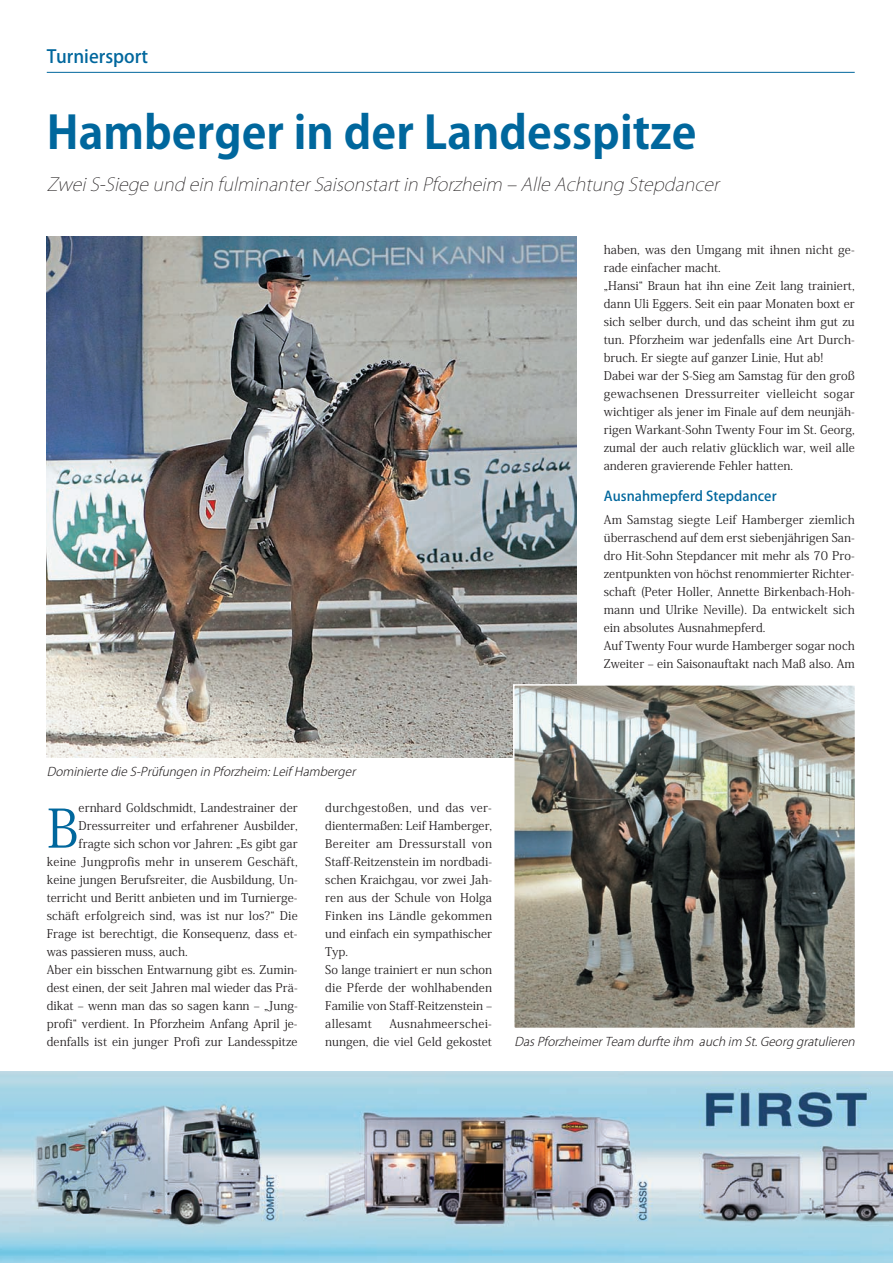
<style>
.page{position:relative;width:893px;height:1263px;background:#fff}
.page>*{position:absolute;margin:0;border:0;box-sizing:border-box;transform-origin:0 0}
.t1{font:52.8px "Koz Min Pro";color:#00679d}
.t2{font:700 45px "Koz Go Pro";color:#00679d}
.t3{font:italic 200 18px "Koz Go Pro";color:#231f20}
.t4{font:500 18px "Koz Go Pro";color:#00679d}
.t5{font:500 13.5px "Koz Go Pro";color:#00679d}
.t6{font:12px/18px "Koz Min Pro";letter-spacing:.005em;color:#231f20}
.t7{font:italic 300 12px "Koz Go Pro";color:#231f20}
</style>
<div class="page">
<hr style="left:47px;top:72px;width:808px;height:1px;background:#00679d">
<img style="left:0;top:1071px;width:893px;height:192px">
<img style="left:47px;top:236px;width:529px;height:522px">
<img style="left:516px;top:687px;width:337px;height:339px">
<div style="left:513px;top:684px;width:343px;height:345px;border:2px solid #fff"></div>
<h3 class="t4" style="left:47px;top:47px;width:103px">Turniersport</h3>
<h2 class="t2" style="left:47px;top:110px;width:651px">Hamberger in der Landesspitze</h2>
<h3 class="t3" style="left:47px;top:175px;width:677px">ZweiS-Siege und ein fulminanterSaisonstartin Pforzheim ‒ Alle Achtung Stepdancer</h3>
<p class="t6" style="left:604px;top:240px;width:252px">haben, was den Umgang mit ihnen nicht ge&shy;rade einfacher macht.<br>„Hansi“ Braun hat ihn eine Zeit lang trainiert, dann Uli Eggers. Seit ein paar Monaten boxt er sich selber durch, und das scheint ihm gut zu tun. Pforzheim war jedenfalls eine Art Durch&shy;bruch. Er siegte auf ganzer Linie, Hut ab!<br>Dabei war der S-Sieg am Samstag für den groß gewachsenen Dressurreiter vielleicht sogar wichtiger als jener im Finale auf dem neunjäh&shy;rigen Warkant-Sohn Twenty Four im St. Georg, zumal der auch relativ glücklich war, weil alle anderen gravierende Fehler hatten.</p>
<p class="t5" style="left:604px;top:489px;width:174px">Ausnahmepferd Stepdancer</p>
<p class="t6" style="left:604px;top:510px;width:252px">Am Samstag siegte Leif Hamberger ziemlich überraschend auf dem erst siebenjährigen San&shy;dro Hit-Sohn Stepdancer mit mehr als 70 Pro&shy;zentpunkten von höchst renommierter Richter&shy;schaft (Peter Holler, Annette Birkenbach-Hoh&shy;mann und Ulrike Neville). Da entwickelt sich ein absolutes Ausnahmepferd.<br>Auf Twenty Four wurde Hamberger sogar noch Zweiter ‒ ein Saisonauftakt nach Maß also. Am</p>
<p class="t7" style="left:47px;top:765px;width:313px">Dominierte die S-Prüfungen in Pforzheim:Leif Hamberger</p>
<p class="t6" style="left:79px;top:798px;width:220px">ernhard Goldschmidt, Landestrainer der</p>
<p class="t6" style="left:79px;top:816px;width:220px">Dressurreiter und erfahrener Ausbilder,</p>
<p class="t6" style="left:79px;top:834px;width:220px">fragte sich schon vor Jahren: „Es gibt gar</p>
<p class="t6" style="left:47px;top:852px;width:252px">keine Jungprofis mehr in unserem Geschäft,</p>
<p class="t6" style="left:47px;top:870px;width:252px">keine jungen Berufsreiter, die Ausbildung, Un-</p>
<p class="t6" style="left:47px;top:888px;width:252px">terricht und Beritt anbieten und im Turnierge-</p>
<p class="t6" style="left:47px;top:906px;width:252px">schäft erfolgreich sind, was ist nur los?“ Die</p>
<p class="t6" style="left:47px;top:924px;width:252px">Frage ist berechtigt, die Konsequenz, dass et-</p>
<p class="t6" style="left:47px;top:942px;width:142px">was passieren muss, auch.</p>
<p class="t6" style="left:47px;top:960px;width:252px">Aber ein bisschen Entwarnung gibt es. Zumin-</p>
<p class="t6" style="left:47px;top:978px;width:252px">dest einen, der seit Jahren mal wieder das Prä-</p>
<p class="t6" style="left:47px;top:996px;width:252px">dikat ‒ wenn man das so sagen kann ‒ „Jung-</p>
<p class="t6" style="left:47px;top:1014px;width:252px">profi“ verdient. In Pforzheim Anfang April je-</p>
<p class="t6" style="left:47px;top:1032px;width:252px">denfalls ist ein junger Profi zur Landesspitze</p>
<h1 class="t1" style="left:47px;top:801px;width:33px">B</h1>
<p class="t6" style="left:325px;top:798px;width:168px">durchgestoßen, und das ver&shy;dientermaßen: Leif Hamberger,<br>Bereiter am Dressurstall von<br>Staff-Reitzenstein im nordbadi&shy;schen Kraichgau, vor zwei Jah&shy;ren aus der Schule von Holga<br>Finken ins Ländle gekommen und einfach ein sympathischer<br>Typ.<br>So lange trainiert er nun schon die Pferde der wohlhabenden<br>Familie von Staff-Reitzenstein ‒ allesamt</p>
<p class="t6" style="left:325px;top:1014px;width:168px;text-align:right">Ausnahmeerschei-<br>nungen, die viel Geld gekostet</p>
<p class="t7" style="left:514px;top:1035px;width:344px">Das PforzheimerTeam durfte ihm auch im St.Georg gratulieren</p>
</div>
